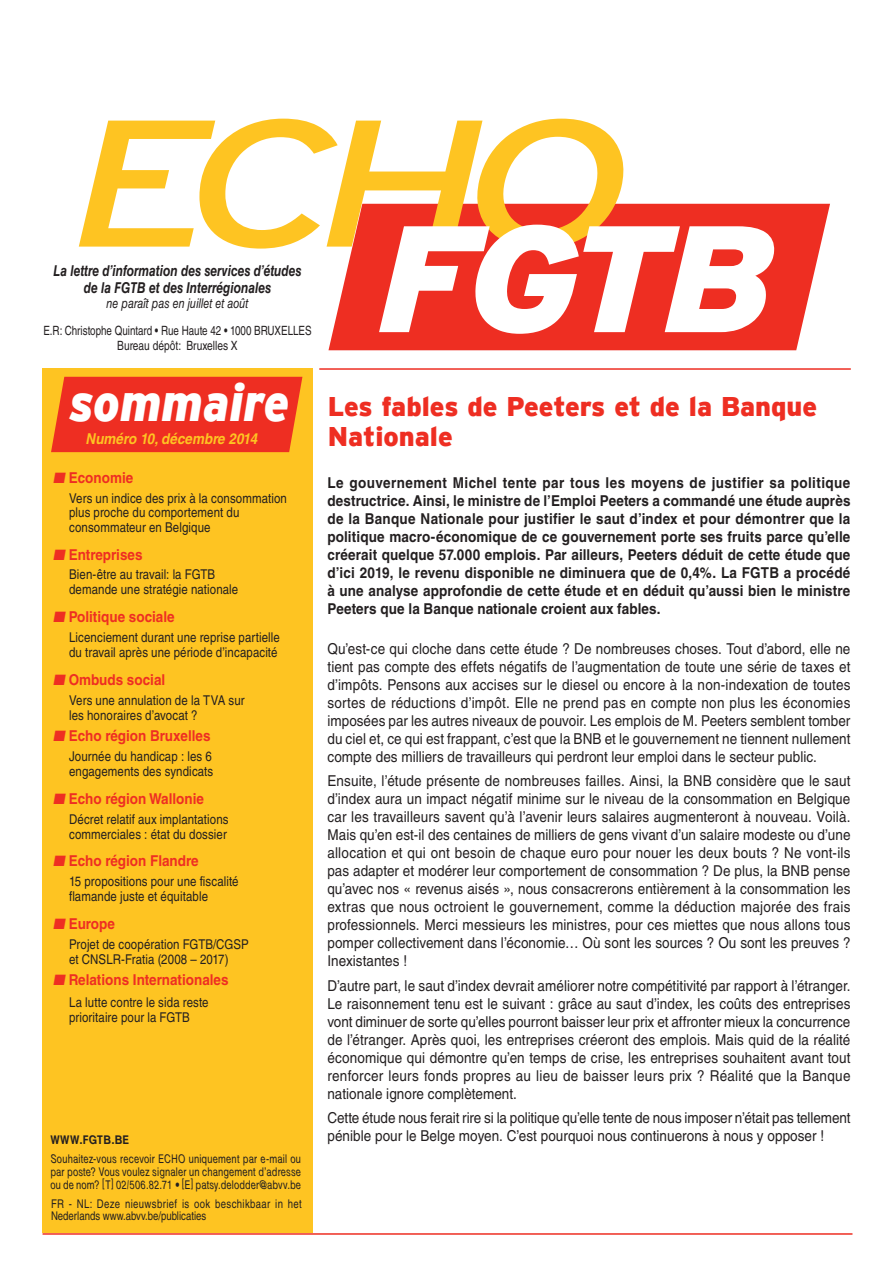
<style>
.page{position:relative;width:893px;height:1263px;background:#fff}
.page>*{position:absolute;margin:0;border:0;box-sizing:border-box;transform-origin:0 0}
.t1{font:italic 180px "Interstate";color:#fec422;scale:1.33 1}
.t2{font:italic 900 151.2px "Interstate";color:#fff}
.t3{font:italic 900 52.5px "Interstate";color:#fff;scale:.9 1}
.TITEL_18_20{font:900 27px/30px "Interstate";color:#ee2e22}
.BODY_ECHO_10_12{font:15px/18px "Helvetica LT Std";letter-spacing:.005em;color:#231f20;text-align:justify;scale:.9 1}
.BODY_ECHO_10_12-2{font:700 15px/18px "Helvetica LT Std";letter-spacing:.005em;color:#231f20;text-align:justify;scale:.9 1}
.t4{font:700 15px "Helvetica LT Std";color:#ee2e22;scale:.9 1}
.t5{font:italic 700 15px/16.5px "Helvetica LT Std";color:#231f20;text-align:center;scale:.8 1}
.t6{font:italic 700 15px "Helvetica LT Std";color:#fec422;scale:.9 1}
.t7{font:13.5px/15px "Helvetica LT Std";letter-spacing:.01em;color:#231f20;scale:.85 1}
.t8{font:italic 13.5px "Helvetica LT Std";color:#231f20;scale:.8 1}
.t9{font:12.75px "Helvetica LT Std";color:#231f20;scale:.77 1}
.t10{font:12.75px "Helvetica LT Std";color:#231f20;scale:.8 1}
.BODY_ECHO_10_12-3{font:italic 12px/12.8px "Helvetica LT Std";color:#231f20;text-align:justify;scale:.79 1}
.t11{font:12px/12.8px "Helvetica LT Std";letter-spacing:.035em;color:#231f20;scale:.8 1}
.BODY_ECHO_10_12-4{font:italic 700 12px "Helvetica LT Std";color:#231f20;scale:.9 1}
</style>
<div class="page">
<div style="left:43px;top:368px;width:270px;height:865px;background:#fec422"></div>
<hr style="left:319px;top:368px;width:532px;height:2px;background:#ee2e22">
<hr style="left:43px;top:1233px;width:809px;height:2px;background:#ee2e22">
<svg style="left:328px;top:204px;width:502px;height:146px;fill:#ee2e22"></svg>
<div style="left:51px;top:377px;width:251px;height:75px;background:#ee2e22"></div>
<p class="t1" style="left:68px;top:82px;width:425px">ECHO</p>
<p class="t2" style="left:375px;top:192px;width:407px">FGTB</p>
<p class="t5" style="left:54px;top:262px;width:311px">La lettre d’information des services d’études de la FGTB et des Interrégionales</p>
<p class="t8" style="left:106px;top:295px;width:179px">ne paraît pas en juillet et août</p>
<p class="t9" style="left:43px;top:323px;width:350px">E.R: Christophe Quintard • Rue Haute 42 • 1000 BRUXELLES</p>
<p class="t10" style="left:117px;top:338px;width:152px">Bureau dépôt: Bruxelles X</p>
<p class="t3" style="left:69px;top:372px;width:246px">sommaire</p>
<p class="t6" style="left:86px;top:430px;width:196px">Numéro 10,décembre 2014</p>
<p class="TITEL_18_20" style="left:328px;top:391px;width:491px">Les fables de Peeters et de la Banque<br>Nationale</p>
<p class="BODY_ECHO_10_12-2" style="left:327px;top:474px;width:583px">Le gouvernement Michel tente par tous les moyens de justifier sa politique destructrice. Ainsi, le ministre de l’Emploi Peeters a commandé une étude auprès de la Banque Nationale pour justifier le saut d’index et pour démontrer que la politique macro-économique de ce gouvernement porte ses fruits parce qu’elle créerait quelque 57.000 emplois. Par ailleurs, Peeters déduit de cette étude que d’ici 2019, le revenu disponible ne diminuera que de 0,4%. La FGTB a procédé à une analyse approfondie de cette étude et en déduit qu’aussi bien le ministre Peeters que la Banque nationale croient aux fables.</p>
<p class="BODY_ECHO_10_12" style="left:327px;top:640px;width:583px">Qu’est-ce qui cloche dans cette étude ? De nombreuses choses. Tout d’abord, elle ne tient pas compte des effets négatifs de l’augmentation de toute une série de taxes et d’impôts. Pensons aux accises sur le diesel ou encore à la non-indexation de toutes sortes de réductions d’impôt. Elle ne prend pas en compte non plus les économies imposées par les autres niveaux de pouvoir. Les emplois de M. Peeters semblent tomber du ciel et, ce qui est frappant, c’est que la BNB et le gouvernement ne tiennent nullement compte des milliers de travailleurs qui perdront leur emploi dans le secteur public.</p>
<p class="BODY_ECHO_10_12" style="left:327px;top:772px;width:583px">Ensuite, l’étude présente de nombreuses failles. Ainsi, la BNB considère que le saut d’index aura un impact négatif minime sur le niveau de la consommation en Belgique car les travailleurs savent qu’à l’avenir leurs salaires augmenteront à nouveau. Voilà.<br>Mais qu’en est-il des centaines de milliers de gens vivant d’un salaire modeste ou d’une allocation et qui ont besoin de chaque euro pour nouer les deux bouts ? Ne vont-ils pas adapter et modérer leur comportement de consommation ? De plus, la BNB pense qu’avec nos « revenus aisés », nous consacrerons entièrement à la consommation les extras que nous octroient le gouvernement, comme la déduction majorée des frais professionnels. Merci messieurs les ministres, pour ces miettes que nous allons tous pomper collectivement dans l’économie… Où sont les sources ? Ou sont les preuves ?<br>Inexistantes !</p>
<p class="BODY_ECHO_10_12" style="left:327px;top:976px;width:583px">D’autre part, le saut d’index devrait améliorer notre compétitivité par rapport à l’étranger.<br>Le raisonnement tenu est le suivant : grâce au saut d’index, les coûts des entreprises vont diminuer de sorte qu’elles pourront baisser leur prix et affronter mieux la concurrence de l’étranger. Après quoi, les entreprises créeront des emplois. Mais quid de la réalité économique qui démontre qu’en temps de crise, les entreprises souhaitent avant tout renforcer leurs fonds propres au lieu de baisser leurs prix ? Réalité que la Banque nationale ignore complètement.</p>
<p class="BODY_ECHO_10_12" style="left:327px;top:1109px;width:583px">Cette étude nous ferait rire si la politique qu’elle tente de nous imposer n’était pas tellement pénible pour le Belge moyen. C’est pourquoi nous continuerons à nous y opposer !</p>
<p class="t4" style="left:53px;top:469px;width:91px">■ Economie</p>
<p class="t7" style="left:69px;top:492px;width:258px;line-height:13.5px">Vers un indice des prix à la consommation plus proche du comportement du</p>
<p class="t7" style="left:69px;top:519px;width:168px">consommateur en Belgique</p>
<p class="t4" style="left:53px;top:545px;width:101px">■ Entreprises</p>
<p class="t7" style="left:69px;top:567px;width:201px">Bien-être au travail: la FGTB demande une stratégie nationale</p>
<p class="t4" style="left:53px;top:608px;width:137px">■ Politique sociale</p>
<p class="t7" style="left:69px;top:630px;width:249px">Licenciement durant une reprise partielle du travail après une période d’incapacité</p>
<p class="t4" style="left:53px;top:670px;width:126px">■ Ombuds social</p>
<p class="t7" style="left:69px;top:692px;width:208px">Vers une annulation de la TVA sur les honoraires d’avocat ?</p>
<p class="t4" style="left:53px;top:727px;width:176px">■ Echo région Bruxelles</p>
<p class="t7" style="left:69px;top:749px;width:171px">Journée du handicap : les 6 engagements des syndicats</p>
<p class="t4" style="left:53px;top:789px;width:169px">■ Echo région Wallonie</p>
<p class="t7" style="left:69px;top:811px;width:189px">Décret relatif aux implantations commerciales : état du dossier</p>
<p class="t4" style="left:53px;top:852px;width:163px">■ Echo région Flandre</p>
<p class="t7" style="left:69px;top:874px;width:201px">15 propositions pour une fiscalité flamande juste et équitable</p>
<p class="t4" style="left:53px;top:914px;width:70px">■ Europe</p>
<p class="t7" style="left:69px;top:937px;width:213px">Projet de coopération FGTB/CGSP et CNSLR-Fratia (2008 – 2017)</p>
<p class="t4" style="left:53px;top:971px;width:196px">■ Relations Internationales</p>
<p class="t7" style="left:69px;top:994px;width:166px">La lutte contre le sida reste prioritaire pour la FGTB</p>
<p class="BODY_ECHO_10_12-4" style="left:51px;top:1132px;width:92px">WWW.FGTB.BE</p>
<p class="BODY_ECHO_10_12-3" style="left:51px;top:1152px;width:322px">Souhaitez-vous recevoir ECHO uniquement par e-mail ou parposte? Vous voulez signalerun changementd’adresse ou de nom? [T] 02/506.82.71 • [E] patsy.delodder@abvv.be</p>
<p class="t11" style="left:51px;top:1197px;width:315px">FR - NL: Deze nieuwsbrief is ook beschikbaar in het<br>Nederlands www.abvv.be/publicaties</p>
</div>
